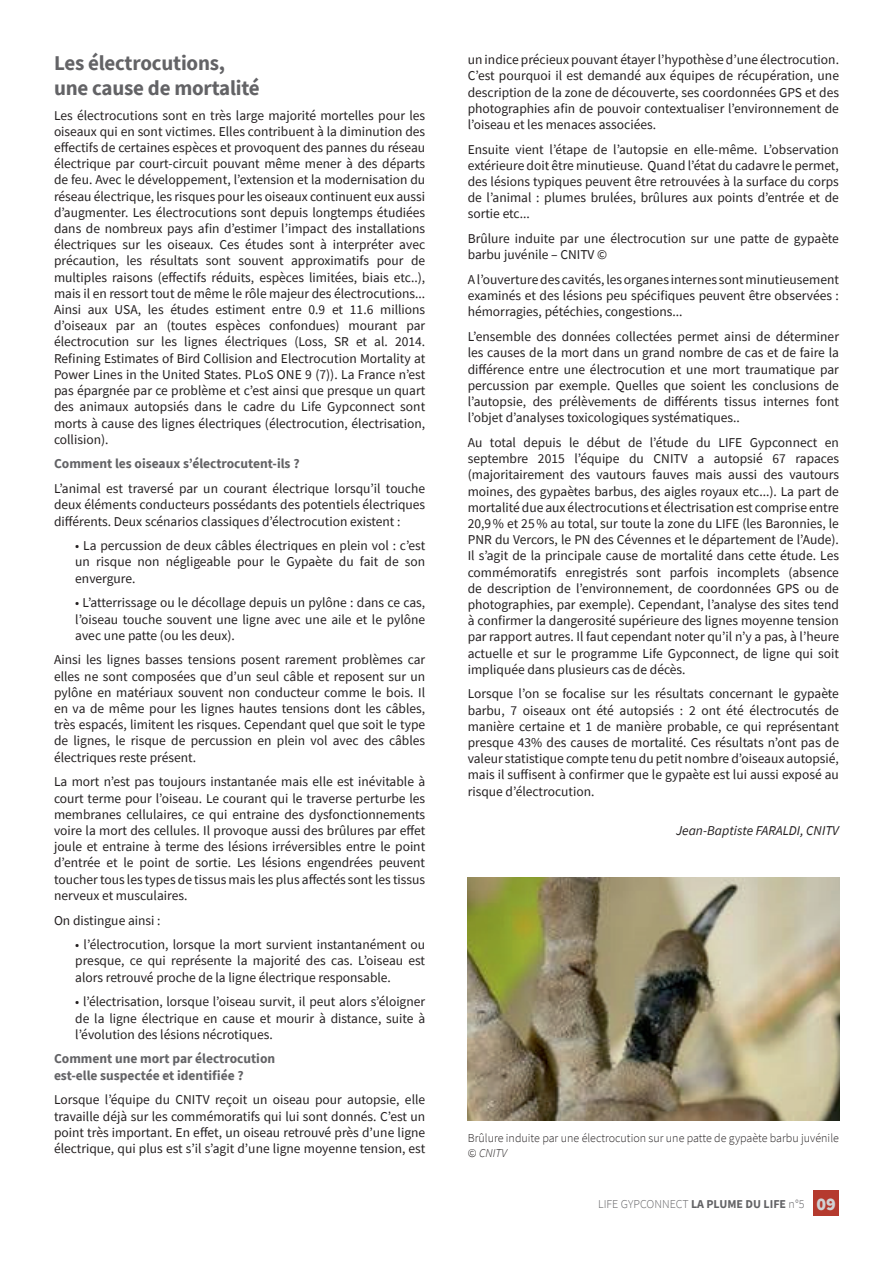
<style>
.page{position:relative;width:893px;height:1263px;background:#fff}
.page>*{position:absolute;margin:0;border:0;box-sizing:border-box;transform-origin:0 0}
.t1{font:700 21px/25.2px "Source Sans Pro";letter-spacing:-.01em;color:#636366}
.t2{font:13.5px/16.2px "Source Sans Pro";color:#231f20;text-align:justify}
.t3{font:700 13.5px/16.2px "Source Sans Pro";color:#636366}
.t4{font:italic 13.5px "Source Sans Pro";color:#231f20}
.t5{font:300 12px/14.4px "Source Sans Pro";color:#231f20}
.t6{font:300 12px "Source Sans Pro";color:#636366}
.s1{font-style:italic}
.s2{font-weight:700}
.s3{font-weight:900;font-size:18px;color:#d1d2d4}
</style>
<div class="page">
<div style="left:813px;top:1190px;width:26px;height:26px;background:#b53a2e"></div>
<img style="left:468px;top:877px;width:372px;height:243px">
<h1 class="t1" style="left:54px;top:50px;width:207px">Les électrocutions, une cause de mortalité</h1>
<p class="t2" style="left:54px;top:107px;width:373px">Les électrocutions sont en très large majorité mortelles pour les oiseaux qui en sont victimes. Elles contribuent à la diminution des effectifs de certaines espèces et provoquent des pannes du réseau électrique par court-circuit pouvant même mener à des départs de feu. Avec le développement, l’extension et la modernisation du réseau électrique, les risques pour les oiseaux continuent eux aussi d’augmenter. Les électrocutions sont depuis longtemps étudiées dans de nombreux pays afin d’estimer l’impact des installations électriques sur les oiseaux. Ces études sont à interpréter avec précaution, les résultats sont souvent approximatifs pour de multiples raisons (effectifs réduits, espèces limitées, biais etc..), mais il en ressort tout de même le rôle majeur des électrocutions...<br>Ainsi aux USA, les études estiment entre 0.9 et 11.6 millions d’oiseaux par an (toutes espèces confondues) mourant par électrocution sur les lignes électriques (Loss, SR et al. 2014.<br>Refining Estimates of Bird Collision and Electrocution Mortality at Power Lines in the United States. PLoS ONE 9 (7)). La France n’est pas épargnée par ce problème et c’est ainsi que presque un quart des animaux autopsiés dans le cadre du Life Gypconnect sont morts à cause des lignes électriques (électrocution, électrisation, collision).</p>
<p class="t3" style="left:54px;top:456px;width:247px">Comment les oiseaux s’électrocutent-ils ?</p>
<p class="t2" style="left:54px;top:480px;width:373px">L’animal est traversé par un courant électrique lorsqu’il touche deux éléments conducteurs possédants des potentiels électriques différents. Deux scénarios classiques d’électrocution existent :</p>
<p class="t2" style="left:75px;top:538px;width:351px">• La percussion de deux câbles électriques en plein vol : c’est un risque non négligeable pour le Gypaète du fait de son envergure.</p>
<p class="t2" style="left:75px;top:595px;width:351px">• L’atterrissage ou le décollage depuis un pylône : dans ce cas, l’oiseau touche souvent une ligne avec une aile et le pylône avec une patte (ou les deux).</p>
<p class="t2" style="left:54px;top:652px;width:373px">Ainsi les lignes basses tensions posent rarement problèmes car elles ne sont composées que d’un seul câble et reposent sur un pylône en matériaux souvent non conducteur comme le bois. Il en va de même pour les lignes hautes tensions dont les câbles, très espacés, limitent les risques. Cependant quel que soit le type de lignes, le risque de percussion en plein vol avec des câbles électriques reste présent.</p>
<p class="t2" style="left:54px;top:774px;width:373px">La mort n’est pas toujours instantanée mais elle est inévitable à court terme pour l’oiseau. Le courant qui le traverse perturbe les membranes cellulaires, ce qui entraine des dysfonctionnements voire la mort des cellules. Il provoque aussi des brûlures par effet joule et entraine à terme des lésions irréversibles entre le point d’entrée et le point de sortie. Les lésions engendrées peuvent toucher tous les types de tissus mais les plus affectés sont les tissus nerveux et musculaires.</p>
<p class="t2" style="left:54px;top:912px;width:108px">On distingue ainsi :</p>
<p class="t2" style="left:75px;top:936px;width:351px">• l’électrocution, lorsque la mort survient instantanément ou presque, ce qui représente la majorité des cas. L’oiseau est alors retrouvé proche de la ligne électrique responsable.</p>
<p class="t2" style="left:75px;top:994px;width:351px">• l’électrisation, lorsque l’oiseau survit, il peut alors s’éloigner de la ligne électrique en cause et mourir à distance, suite à l’évolution des lésions nécrotiques.</p>
<p class="t3" style="left:54px;top:1051px;width:223px">Comment une mort par électrocution est-elle suspectée et identifiée ?</p>
<p class="t2" style="left:54px;top:1092px;width:373px">Lorsque l’équipe du CNITV reçoit un oiseau pour autopsie, elle travaille déjà sur les commémoratifs qui lui sont donnés. C’est un point très important. En effet, un oiseau retrouvé près d’une ligne électrique, qui plus est s’il s’agit d’une ligne moyenne tension, est</p>
<p class="t2" style="left:468px;top:51px;width:373px">un indice précieux pouvant étayer l’hypothèse d’une électrocution.<br>C’est pourquoi il est demandé aux équipes de récupération, une description de la zone de découverte, ses coordonnées GPS et des photographies afin de pouvoir contextualiser l’environnement de l’oiseau et les menaces associées.</p>
<p class="t2" style="left:468px;top:141px;width:373px">Ensuite vient l’étape de l’autopsie en elle-même. L’observation extérieure doit être minutieuse. Quand l’état du cadavre le permet, des lésions typiques peuvent être retrouvées à la surface du corps de l’animal : plumes brulées, brûlures aux points d’entrée et de sortie etc...</p>
<p class="t2" style="left:468px;top:230px;width:373px">Brûlure induite par une électrocution sur une patte de gypaète barbu juvénile – CNITV ©</p>
<p class="t2" style="left:468px;top:271px;width:373px">A l’ouverture des cavités, les organes internes sont minutieusement examinés et des lésions peu spécifiques peuvent être observées : hémorragies, pétéchies, congestions...</p>
<p class="t2" style="left:468px;top:328px;width:373px">L’ensemble des données collectées permet ainsi de déterminer les causes de la mort dans un grand nombre de cas et de faire la différence entre une électrocution et une mort traumatique par percussion par exemple. Quelles que soient les conclusions de l’autopsie, des prélèvements de différents tissus internes font l’objet d’analyses toxicologiques systématiques..</p>
<p class="t2" style="left:468px;top:434px;width:373px">Au total depuis le début de l’étude du LIFE Gypconnect en septembre 2015 l’équipe du CNITV a autopsié 67 rapaces (majoritairement des vautours fauves mais aussi des vautours moines, des gypaètes barbus, des aigles royaux etc...). La part de mortalité due aux électrocutions et électrisation est comprise entre 20,9% et 25% au total, sur toute la zone du LIFE (les Baronnies, le PNR du Vercors, le PN des Cévennes et le département de l’Aude).<br>Il s’agit de la principale cause de mortalité dans cette étude. Les commémoratifs enregistrés sont parfois incomplets (absence de description de l’environnement, de coordonnées GPS ou de photographies, par exemple). Cependant, l’analyse des sites tend à confirmer la dangerosité supérieure des lignes moyenne tension par rapport autres. Il faut cependant noter qu’il n’y a pas, à l’heure actuelle et sur le programme Life Gypconnect, de ligne qui soit impliquée dans plusieurs cas de décès.</p>
<p class="t2" style="left:468px;top:686px;width:373px">Lorsque l’on se focalise sur les résultats concernant le gypaète barbu, 7 oiseaux ont été autopsiés : 2 ont été électrocutés de manière certaine et 1 de manière probable, ce qui représentant presque 43% des causes de mortalité. Ces résultats n’ont pas de valeur statistique compte tenu du petit nombre d’oiseaux autopsié, mais il suffisent à confirmer que le gypaète est lui aussi exposé au risque d’électrocution.</p>
<p class="t4" style="left:676px;top:822px;width:164px">Jean-Baptiste FARALDI, CNITV</p>
<p class="t5" style="left:468px;top:1131px;width:373px">Brûlure induite par une électrocution sur une patte de gypaète barbu juvénile © <span class="s1">CNITV</span></p>
<p class="t6" style="left:598px;top:1197px;width:239px">LIFE GYPCONNECT <span class="s2">LA PLUME DU LIFE</span> n°5 <span class="s3">09</span></p>
</div>
